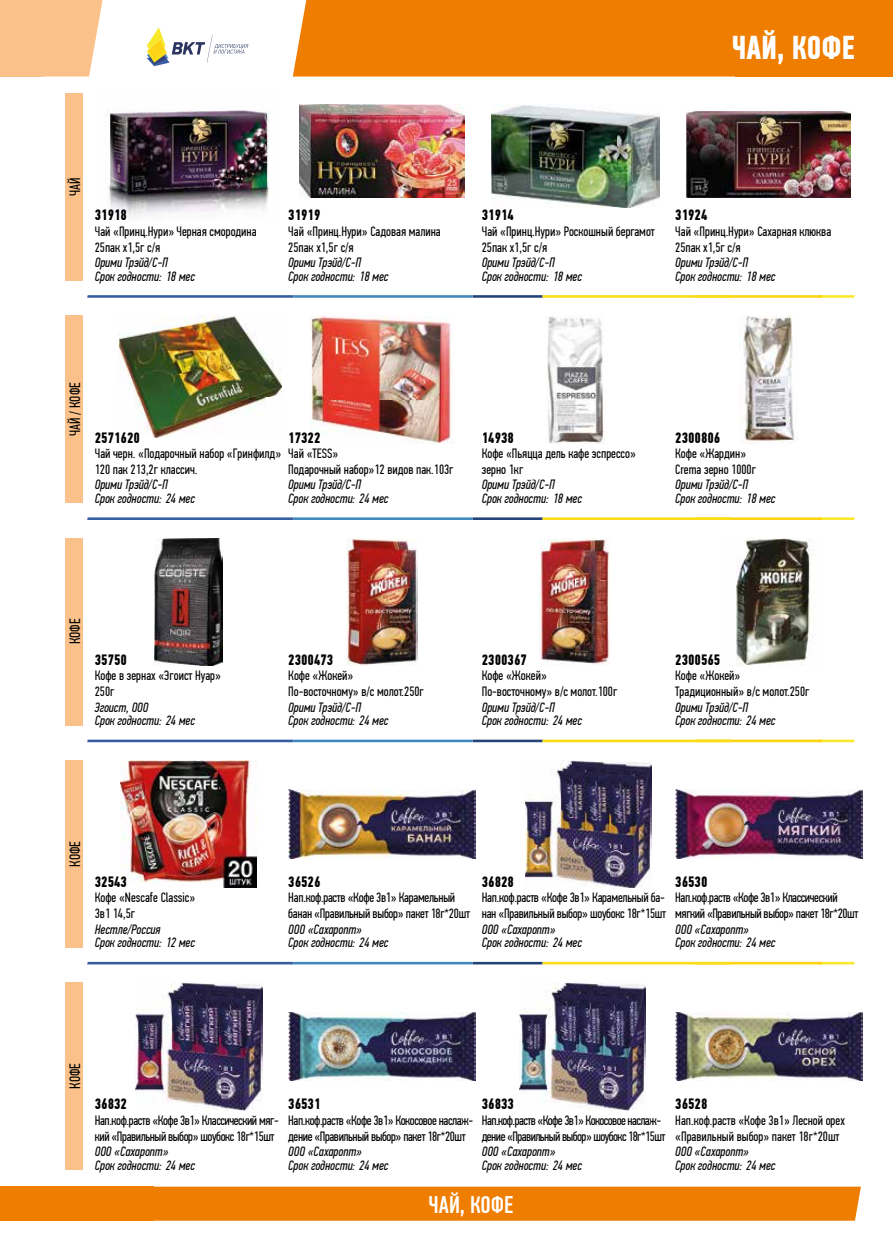
<style>
.page{position:relative;width:893px;height:1259px;background:#fff}
.page>*{position:absolute;margin:0;border:0;box-sizing:border-box;transform-origin:0 0}
.t1{font:700 33px "PF Din Text Comp Pro";color:#fff}
.t2{font:500 24px "PF Din Text Comp Pro";color:#fff}
.t3{font:700 15px "PF Din Text Comp Pro";color:#000}
.t4{font:15px "PF Din Text Comp Pro";color:#000}
.t5{font:italic 13.5px "PF Din Text Comp Pro";color:#000}
.t6{font:13.5px/16.2px "PF Din Text Comp Pro";color:#000}
.t7{font:13.5px/16.2px "PF Din Text Comp Pro";letter-spacing:-.03em;color:#000}
.t8{font:13.5px/16.2px "PF Din Text Comp Pro";letter-spacing:-.02em;color:#000}
.t9{font:13.5px/16.2px "PF Din Text Comp Pro";letter-spacing:-.04em;color:#000}
</style>
<div class="page">
<svg style="left:147px;top:27px;width:101px;height:39px"></svg>
<div style="left:736px;top:0;width:157px;height:77px;background:#ef7d00"></div>
<div style="left:293px;top:0;width:443px;height:77px;background:#ef7d00"></div>
<div style="left:153px;top:1186px;width:708px;height:34px;background:#ef7d00"></div>
<div style="left:0;top:0;width:43px;height:77px;background:#fac28a"></div>
<svg style="left:43px;top:0;width:60px;height:77px;background:#fac998"></svg>
<div style="left:0;top:1186px;width:153px;height:34px;background:#ef7d00"></div>
<img style="left:106px;top:110px;width:163px;height:108px">
<img style="left:299px;top:105px;width:165px;height:93px">
<img style="left:491px;top:105px;width:168px;height:102px">
<img style="left:687px;top:111px;width:164px;height:87px">
<img style="left:119px;top:316px;width:163px;height:122px">
<img style="left:310px;top:316px;width:142px;height:127px">
<img style="left:547px;top:316px;width:57px;height:127px">
<img style="left:739px;top:316px;width:58px;height:127px">
<img style="left:154px;top:538px;width:68px;height:127px">
<img style="left:346px;top:538px;width:71px;height:127px">
<img style="left:540px;top:538px;width:70px;height:127px">
<img style="left:736px;top:538px;width:75px;height:127px">
<img style="left:121px;top:760px;width:135px;height:128px">
<img style="left:288px;top:790px;width:187px;height:68px">
<img style="left:525px;top:760px;width:126px;height:128px">
<img style="left:675px;top:790px;width:187px;height:68px">
<img style="left:136px;top:982px;width:126px;height:128px">
<img style="left:288px;top:1012px;width:187px;height:68px">
<img style="left:520px;top:982px;width:126px;height:128px">
<img style="left:675px;top:1012px;width:187px;height:68px">
<hr style="left:473px;top:295px;width:70px;height:3px;background:#234277">
<hr style="left:293px;top:295px;width:180px;height:3px;background:#4087bd">
<svg style="left:87px;top:295px;width:207px;height:3px"></svg>
<svg style="left:822px;top:295px;width:33px;height:3px"></svg>
<hr style="left:695px;top:295px;width:127px;height:3px;background:#fdd411">
<hr style="left:542px;top:295px;width:189px;height:3px;background:#f9dd16">
<hr style="left:473px;top:517px;width:70px;height:3px;background:#234277">
<hr style="left:293px;top:517px;width:180px;height:3px;background:#4087bd">
<svg style="left:87px;top:517px;width:207px;height:3px"></svg>
<svg style="left:822px;top:517px;width:33px;height:3px"></svg>
<hr style="left:695px;top:517px;width:127px;height:3px;background:#fdd411">
<hr style="left:542px;top:517px;width:189px;height:3px;background:#f9dd16">
<hr style="left:473px;top:739px;width:70px;height:3px;background:#234277">
<hr style="left:293px;top:739px;width:180px;height:3px;background:#4087bd">
<svg style="left:87px;top:739px;width:207px;height:3px"></svg>
<svg style="left:822px;top:739px;width:33px;height:3px"></svg>
<hr style="left:695px;top:739px;width:127px;height:3px;background:#fdd411">
<hr style="left:542px;top:739px;width:189px;height:3px;background:#f9dd16">
<hr style="left:473px;top:962px;width:70px;height:2px;background:#234277">
<hr style="left:293px;top:962px;width:180px;height:2px;background:#4087bd">
<svg style="left:87px;top:962px;width:207px;height:2px"></svg>
<svg style="left:822px;top:962px;width:33px;height:2px"></svg>
<hr style="left:695px;top:962px;width:127px;height:2px;background:#fdd411">
<hr style="left:542px;top:962px;width:189px;height:2px;background:#f9dd16">
<div style="left:66px;top:94px;width:17px;height:187px;background:#fac28a"></div>
<div style="left:66px;top:316px;width:17px;height:187px;background:#fac28a"></div>
<div style="left:66px;top:538px;width:17px;height:187px;background:#fac28a"></div>
<div style="left:66px;top:760px;width:17px;height:187px;background:#fac28a"></div>
<div style="left:66px;top:982px;width:17px;height:187px;background:#fac28a"></div>
<h1 class="t1" style="left:732px;top:28px;width:124px">ЧАЙ, КОФЕ</h1>
<p class="t4" style="left:66px;top:196px;width:20px;rotate:-90deg">ЧАЙ</p>
<p class="t3" style="left:95px;top:206px;width:34px">31918</p>
<p class="t6" style="left:95px;top:223px;width:163px">Чай «Принц.Нури» Черная смородина<br>25пак х1,5г с/я</p>
<p class="t5" style="left:95px;top:255px;width:74px">Орими Трэйд/С-П</p>
<p class="t5" style="left:95px;top:268px;width:102px">Срок годности: 18 мес</p>
<p class="t3" style="left:288px;top:206px;width:34px">31919</p>
<p class="t6" style="left:288px;top:223px;width:154px">Чай «Принц.Нури» Садовая малина<br>25пак х1,5г с/я</p>
<p class="t5" style="left:288px;top:255px;width:74px">Орими Трэйд/С-П</p>
<p class="t5" style="left:288px;top:268px;width:102px">Срок годности: 18 мес</p>
<p class="t3" style="left:482px;top:206px;width:34px">31914</p>
<p class="t3" style="left:675px;top:206px;width:34px">31924</p>
<p class="t6" style="left:482px;top:223px;width:175px">Чай «Принц.Нури» Роскошный бергамот<br>25пак х1,5г с/я</p>
<p class="t6" style="left:675px;top:223px;width:157px">Чай «Принц.Нури» Сахарная клюква<br>25пак х1,5г с/я</p>
<p class="t5" style="left:482px;top:255px;width:74px">Орими Трэйд/С-П</p>
<p class="t5" style="left:482px;top:268px;width:102px">Срок годности: 18 мес</p>
<p class="t5" style="left:675px;top:255px;width:74px">Орими Трэйд/С-П</p>
<p class="t5" style="left:675px;top:268px;width:102px">Срок годности: 18 мес</p>
<p class="t4" style="left:66px;top:436px;width:55px;rotate:-90deg">ЧАЙ / КОФЕ</p>
<p class="t3" style="left:95px;top:428px;width:47px">2571620</p>
<p class="t3" style="left:288px;top:428px;width:34px">17322</p>
<p class="t6" style="left:95px;top:445px;width:188px">Чай черн. «Подарочный набор «Гринфилд»<br>120 пак 213,2г классич.</p>
<p class="t6" style="left:288px;top:445px;width:167px">Чай «TESS»<br>Подарочный набор»12 видов пак.103г</p>
<p class="t5" style="left:95px;top:477px;width:74px">Орими Трэйд/С-П</p>
<p class="t5" style="left:95px;top:490px;width:102px">Срок годности: 24 мес</p>
<p class="t5" style="left:288px;top:477px;width:74px">Орими Трэйд/С-П</p>
<p class="t5" style="left:288px;top:490px;width:102px">Срок годности: 24 мес</p>
<p class="t3" style="left:482px;top:428px;width:34px">14938</p>
<p class="t6" style="left:482px;top:445px;width:156px">Кофе «Пьяцца дель кафе эспрессо» зерно 1кг</p>
<p class="t5" style="left:482px;top:477px;width:74px">Орими Трэйд/С-П</p>
<p class="t5" style="left:482px;top:490px;width:102px">Срок годности: 18 мес</p>
<p class="t3" style="left:675px;top:428px;width:47px">2300806</p>
<p class="t6" style="left:675px;top:445px;width:82px">Кофе «Жардин»<br>Crema зерно 1000г</p>
<p class="t5" style="left:675px;top:477px;width:74px">Орими Трэйд/С-П</p>
<p class="t5" style="left:675px;top:490px;width:102px">Срок годности: 18 мес</p>
<p class="t4" style="left:66px;top:644px;width:27px;rotate:-90deg">КОФЕ</p>
<p class="t3" style="left:95px;top:650px;width:34px">35750</p>
<p class="t6" style="left:95px;top:667px;width:128px">Кофе в зернах «Эгоист Нуар»<br>250г</p>
<p class="t5" style="left:95px;top:699px;width:55px">Эгоист, ООО</p>
<p class="t5" style="left:95px;top:713px;width:102px">Срок годности: 24 мес</p>
<p class="t4" style="left:66px;top:866px;width:27px;rotate:-90deg">КОФЕ</p>
<p class="t3" style="left:95px;top:873px;width:34px">32543</p>
<p class="t6" style="left:95px;top:889px;width:102px">Кофе «Nescafe Classic»<br>3в1 14,5г</p>
<p class="t5" style="left:95px;top:921px;width:67px">Нестле/Россия</p>
<p class="t5" style="left:95px;top:935px;width:102px">Срок годности: 12 мес</p>
<p class="t3" style="left:288px;top:650px;width:47px">2300473</p>
<p class="t3" style="left:482px;top:650px;width:47px">2300367</p>
<p class="t3" style="left:675px;top:650px;width:47px">2300565</p>
<p class="t6" style="left:288px;top:667px;width:137px">Кофе «Жокей»<br>По-восточному» в/с молот.250г</p>
<p class="t6" style="left:482px;top:667px;width:137px">Кофе «Жокей»<br>По-восточному» в/с молот.100г</p>
<p class="t6" style="left:675px;top:667px;width:136px">Кофе «Жокей»<br>Традиционный» в/с молот.250г</p>
<p class="t5" style="left:288px;top:699px;width:74px">Орими Трэйд/С-П</p>
<p class="t5" style="left:288px;top:713px;width:102px">Срок годности: 24 мес</p>
<p class="t5" style="left:482px;top:699px;width:74px">Орими Трэйд/С-П</p>
<p class="t5" style="left:482px;top:713px;width:102px">Срок годности: 24 мес</p>
<p class="t5" style="left:675px;top:699px;width:74px">Орими Трэйд/С-П</p>
<p class="t5" style="left:675px;top:713px;width:102px">Срок годности: 24 мес</p>
<p class="t3" style="left:288px;top:873px;width:34px">36526</p>
<p class="t3" style="left:482px;top:873px;width:34px">36828</p>
<p class="t3" style="left:675px;top:873px;width:34px">36530</p>
<p class="t8" style="left:288px;top:889px;width:183px">Нап.коф.раств «Кофе 3в1» Карамельный банан «Правильный выбор» пакет 18г*20шт</p>
<p class="t8" style="left:482px;top:889px;width:186px">Нап.коф.раств «Кофе 3в1» Карамельный ба&shy;нан «Правильный выбор» шоубокс 18г*15шт</p>
<p class="t7" style="left:675px;top:889px;width:185px">Нап.коф.раств «Кофе 3в1» Классический мягкий «Правильный выбор» пакет 18г*20шт</p>
<p class="t5" style="left:288px;top:921px;width:75px">ООО «Сахаропт»</p>
<p class="t5" style="left:288px;top:935px;width:102px">Срок годности: 24 мес</p>
<p class="t5" style="left:482px;top:921px;width:75px">ООО «Сахаропт»</p>
<p class="t5" style="left:482px;top:935px;width:102px">Срок годности: 24 мес</p>
<p class="t5" style="left:675px;top:921px;width:75px">ООО «Сахаропт»</p>
<p class="t5" style="left:675px;top:935px;width:102px">Срок годности: 24 мес</p>
<p class="t4" style="left:66px;top:1088px;width:27px;rotate:-90deg">КОФЕ</p>
<p class="t3" style="left:95px;top:1095px;width:34px">36832</p>
<p class="t3" style="left:288px;top:1095px;width:34px">36531</p>
<p class="t3" style="left:482px;top:1095px;width:34px">36833</p>
<p class="t3" style="left:675px;top:1095px;width:34px">36528</p>
<p class="t7" style="left:95px;top:1112px;width:185px">Нап.коф.раств «Кофе 3в1» Классический мяг&shy;кий «Правильный выбор» шоубокс 18г*15шт</p>
<p class="t7" style="left:288px;top:1112px;width:186px">Нап.коф.раств «Кофе 3в1» Кокосовое наслаж&shy;дение «Правильный выбор» пакет 18г*20шт</p>
<p class="t9" style="left:482px;top:1112px;width:185px">Нап.коф.раств «Кофе 3в1» Кокосовое наслаж&shy;дение «Правильный выбор» шоубокс 18г*15шт</p>
<p class="t6" style="left:675px;top:1112px;width:171px">Нап.коф.раств «Кофе 3в1» Лесной орех «Правильный выбор» пакет 18г*20шт</p>
<p class="t5" style="left:95px;top:1143px;width:75px">ООО «Сахаропт»</p>
<p class="t5" style="left:95px;top:1157px;width:102px">Срок годности: 24 мес</p>
<p class="t5" style="left:288px;top:1143px;width:75px">ООО «Сахаропт»</p>
<p class="t5" style="left:288px;top:1157px;width:102px">Срок годности: 24 мес</p>
<p class="t5" style="left:482px;top:1143px;width:75px">ООО «Сахаропт»</p>
<p class="t5" style="left:482px;top:1157px;width:102px">Срок годности: 24 мес</p>
<p class="t5" style="left:675px;top:1143px;width:75px">ООО «Сахаропт»</p>
<p class="t5" style="left:675px;top:1157px;width:102px">Срок годности: 24 мес</p>
<h2 class="t2" style="left:429px;top:1190px;width:86px">ЧАЙ, КОФЕ</h2>
</div>
